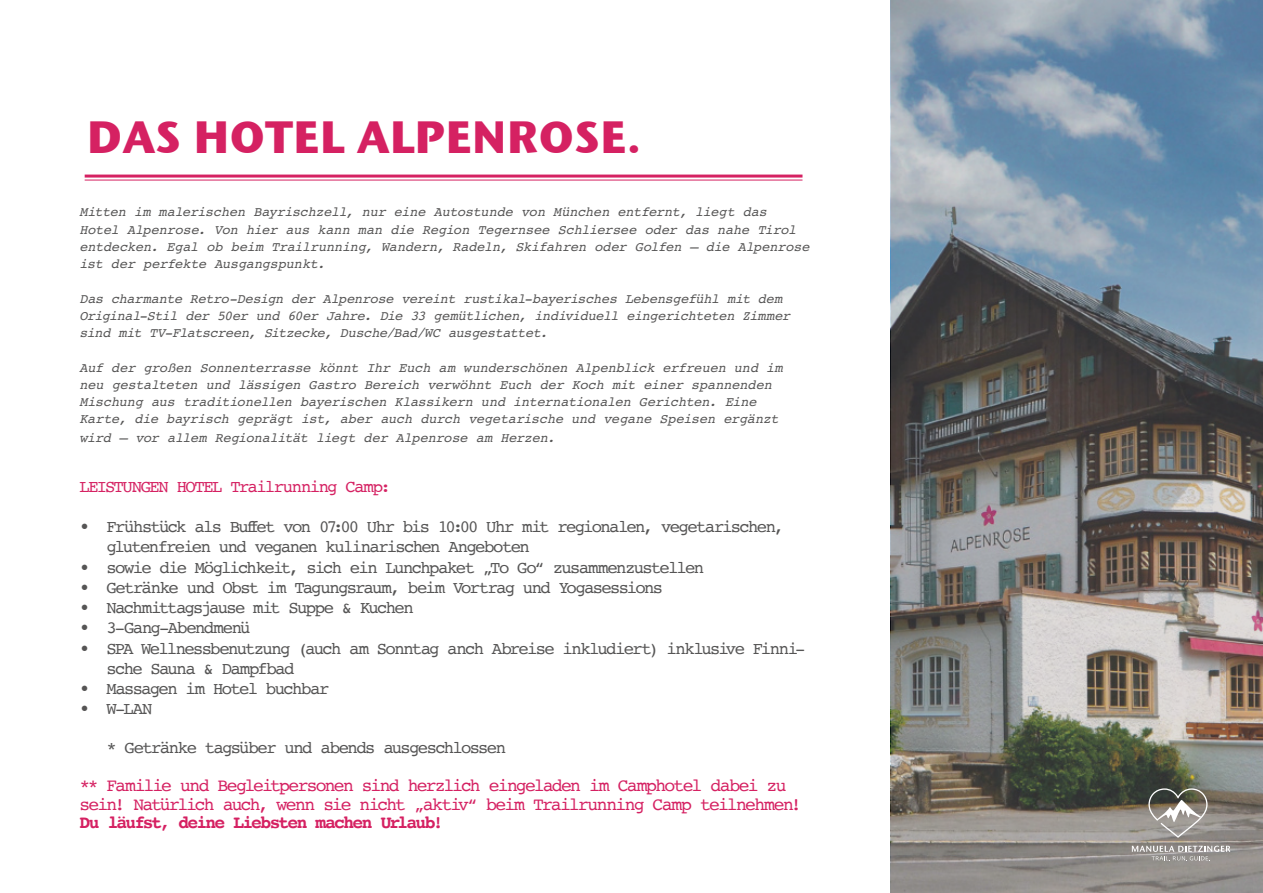
<style>
.page{position:relative;width:1263px;height:893px;background:#fff}
.page>*{position:absolute;margin:0;border:0;box-sizing:border-box;transform-origin:0 0}
.t1{font:700 45px "Stone Sans ITC";color:#d52162}
.t2{font:18px/18.8px "Courier";letter-spacing:-.095em;color:#d52162}
.t3{font:700 18px "Courier";letter-spacing:-.1em;color:#d52162}
.t4{font:17.25px/20.2px "Courier";letter-spacing:-.095em;color:#565555}
.t5{font:17.25px "Courier";letter-spacing:-.085em;color:#d52162}
.t6{font:italic 13.5px/17.2px "Courier";letter-spacing:-.015em;color:#565555}
</style>
<div class="page">
<hr style="left:85px;top:175px;width:717px;height:3px;background:#d52162">
<hr style="left:85px;top:180px;width:717px;height:1px;background:#d52162">
<img style="left:891px;top:0;width:372px;height:893px">
<svg style="left:1148px;top:788px;width:60px;height:50px"></svg>
<svg style="left:1132px;top:846px;width:98px;height:15px"></svg>
<h1 class="t1" style="left:87px;top:112px;width:556px">DAS HOTEL ALPENROSE.</h1>
<p class="t6" style="left:79px;top:204px;width:731px">Mitten im malerischen Bayrischzell, nur eine Autostunde von München entfernt, liegt das Hotel Alpenrose. Von hier aus kann man die Region Tegernsee Schliersee oder das nahe Tirol entdecken. Egal ob beim Trailrunning, Wandern, Radeln, Skifahren oder Golfen – die Alpenrose ist der perfekte Ausgangspunkt.</p>
<p class="t6" style="left:79px;top:291px;width:712px">Das charmante Retro-Design der Alpenrose vereint rustikal-bayerisches Lebensgefühl mit dem<br>Original-Stil der 50er und 60er Jahre. Die 33 gemütlichen, individuell eingerichteten Zimmer sind mit TV-Flatscreen, Sitzecke, Dusche/Bad/WC ausgestattet.</p>
<p class="t6" style="left:79px;top:360px;width:705px">Auf der großen Sonnenterrasse könnt Ihr Euch am wunderschönen Alpenblick erfreuen und im neu gestalteten und lässigen Gastro Bereich verwöhnt Euch der Koch mit einer spannenden Mischung aus traditionellen bayerischen Klassikern und internationalen Gerichten. Eine Karte, die bayrisch geprägt ist, aber auch durch vegetarische und vegane Speisen ergänzt</p>
<p class="t6" style="left:79px;top:430px;width:477px">wird – vor allem Regionalität liegt der Alpenrose am Herzen.</p>
<p class="t5" style="left:79px;top:480px;width:313px">LEISTUNGEN HOTEL Trailrunning Camp:</p>
<p class="t4" style="left:106px;top:518px;width:679px;text-indent:-27px">• Frühstück als Buffet von 07:00 Uhr bis 10:00 Uhr mit regionalen, vegetarischen, glutenfreien und veganen kulinarischen Angeboten</p>
<p class="t4" style="left:79px;top:558px;width:626px">• sowie die Möglichkeit, sich ein Lunchpaket „To Go“ zusammenzustellen</p>
<p class="t4" style="left:79px;top:578px;width:585px">• Getränke und Obst im Tagungsraum, beim Vortrag und Yogasessions</p>
<p class="t4" style="left:79px;top:599px;width:336px">• Nachmittagsjause mit Suppe &amp; Kuchen</p>
<p class="t4" style="left:79px;top:619px;width:173px">• 3-Gang-Abendmenü</p>
<p class="t4" style="left:106px;top:639px;width:700px;text-indent:-27px">• SPA Wellnessbenutzung (auch am Sonntag anch Abreise inkludiert) inklusive Finni&shy;sche Sauna &amp; Dampfbad</p>
<p class="t4" style="left:79px;top:680px;width:252px">• Massagen im Hotel buchbar</p>
<p class="t4" style="left:79px;top:700px;width:74px">• W-LAN</p>
<p class="t4" style="left:106px;top:739px;width:401px">* Getränke tagsüber und abends ausgeschlossen</p>
<h2 class="t2" style="left:79px;top:777px;width:724px">** Familie und Begleitpersonen sind herzlich eingeladen im Camphotel dabei zu sein! Natürlich auch, wenn sie nicht „aktiv“ beim Trailrunning Camp teilnehmen!</h2>
<h2 class="t3" style="left:79px;top:816px;width:365px">Du läufst, deine Liebsten machen Urlaub!</h2>
</div>
